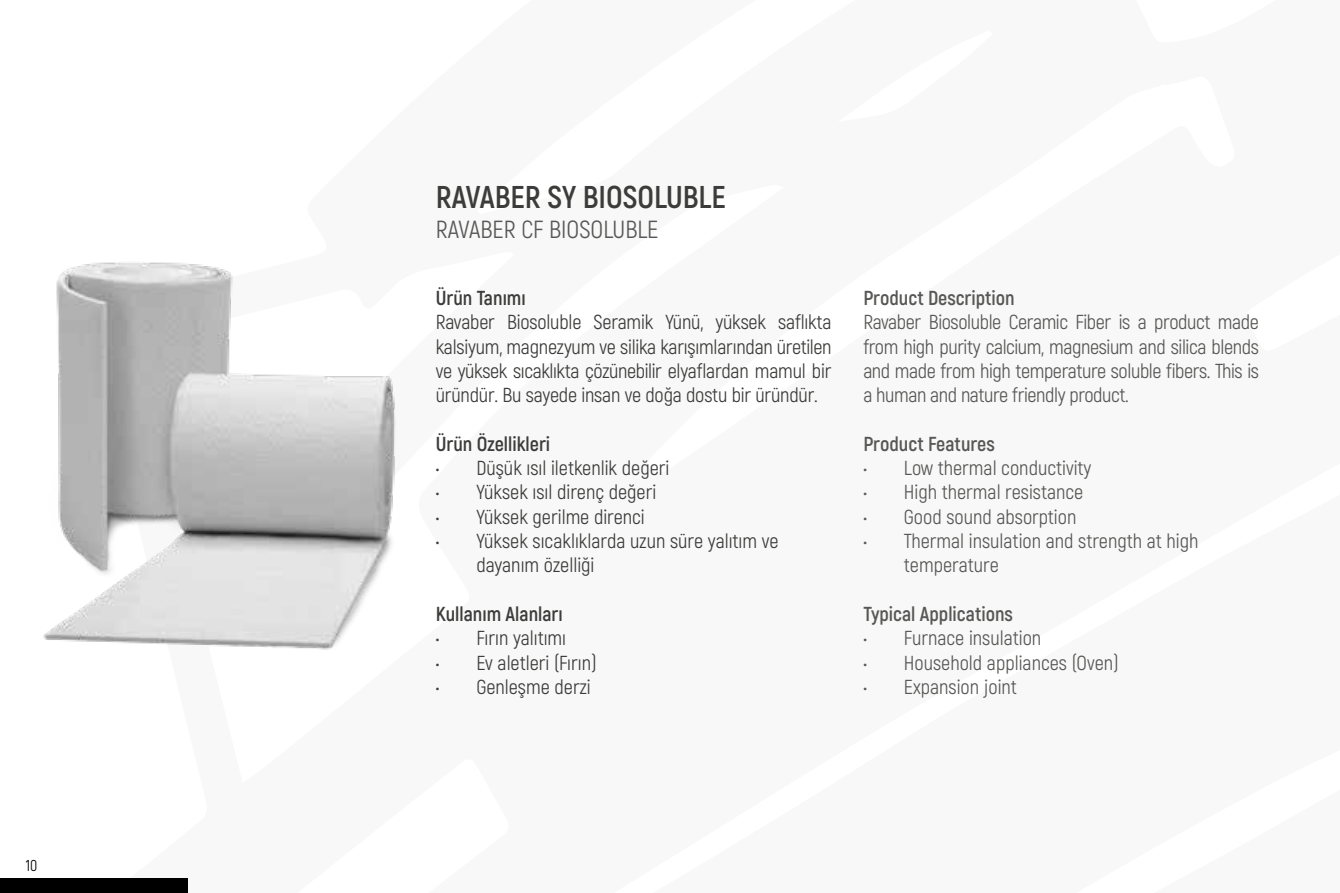
<style>
.page{position:relative;width:1340px;height:893px;background:#fff}
.page>*{position:absolute;margin:0;border:0;box-sizing:border-box;transform-origin:0 0}
.t1{font:700 31.5px "Akrobat";color:#3c3c3b}
.t2{font:24.75px "Akrobat";color:#575756}
.t3{font:20.25px/24.3px "Akrobat";color:#3c3c3b;text-align:justify}
.t4{font:20.25px/24.3px "Akrobat";color:#575756;text-align:justify}
.t5{font:700 20.25px "Akrobat";color:#575756}
.t6{font:700 20.25px "Akrobat";color:#3c3c3b}
.t7{font:15.75px "Akrobat";color:#000}
</style>
<div class="page">
<div style="left:0;top:878px;width:188px;height:15px;background:#000"></div>
<img style="left:43px;top:262px;width:353px;height:388px">
<p class="t7" style="left:26px;top:856px;width:13px">10</p>
<h1 class="t1" style="left:436px;top:178px;width:291px">RAVABER SY BIOSOLUBLE</h1>
<p class="t2" style="left:436px;top:215px;width:224px">RAVABER CF BIOSOLUBLE</p>
<p class="t6" style="left:436px;top:285px;width:91px">Ürün Tanımı</p>
<p class="t3" style="left:436px;top:310px;width:397px">Ravaber Biosoluble Seramik Yünü, yüksek saflıkta kalsiyum, magnezyum ve silika karışımlarından üretilen ve yüksek sıcaklıkta çözünebilir elyaflardan mamul bir üründür. Bu sayede insan ve doğa dostu bir üründür.</p>
<p class="t6" style="left:436px;top:431px;width:116px">Ürün Özellikleri</p>
<p class="t3" style="left:436px;top:456px;width:235px">• Düşük ısıl iletkenlik değeri</p>
<p class="t3" style="left:436px;top:480px;width:222px">• Yüksek ısıl direnç değeri</p>
<p class="t3" style="left:436px;top:504px;width:210px">• Yüksek gerilme direnci</p>
<p class="t3" style="left:476px;top:529px;width:304px;text-indent:-40px">• Yüksek sıcaklıklarda uzun süre yalıtım ve dayanım özelliği</p>
<p class="t6" style="left:436px;top:601px;width:128px">Kullanım Alanları</p>
<p class="t3" style="left:436px;top:626px;width:132px">• Fırın yalıtımı</p>
<p class="t3" style="left:436px;top:650px;width:162px">• Ev aletleri (Fırın)</p>
<p class="t3" style="left:436px;top:675px;width:156px">• Genleşme derzi</p>
<p class="t5" style="left:863px;top:285px;width:153px">Product Description</p>
<p class="t4" style="left:863px;top:310px;width:397px">Ravaber Biosoluble Ceramic Fiber is a product made from high purity calcium, magnesium and silica blends and made from high temperature soluble fibers. This is a human and nature friendly product.</p>
<p class="t5" style="left:863px;top:431px;width:133px">Product Features</p>
<p class="t4" style="left:863px;top:456px;width:229px">• Low thermal conductivity</p>
<p class="t4" style="left:863px;top:480px;width:221px">• High thermal resistance</p>
<p class="t4" style="left:863px;top:504px;width:214px">• Good sound absorption</p>
<p class="t4" style="left:903px;top:529px;width:296px;text-indent:-40px">• Thermal insulation and strength at high temperature</p>
<p class="t5" style="left:863px;top:601px;width:151px">Typical Applications</p>
<p class="t4" style="left:863px;top:626px;width:179px">• Furnace insulation</p>
<p class="t4" style="left:863px;top:650px;width:257px">• Household appliances (Oven)</p>
<p class="t4" style="left:863px;top:675px;width:155px">• Expansion joint</p>
</div>
